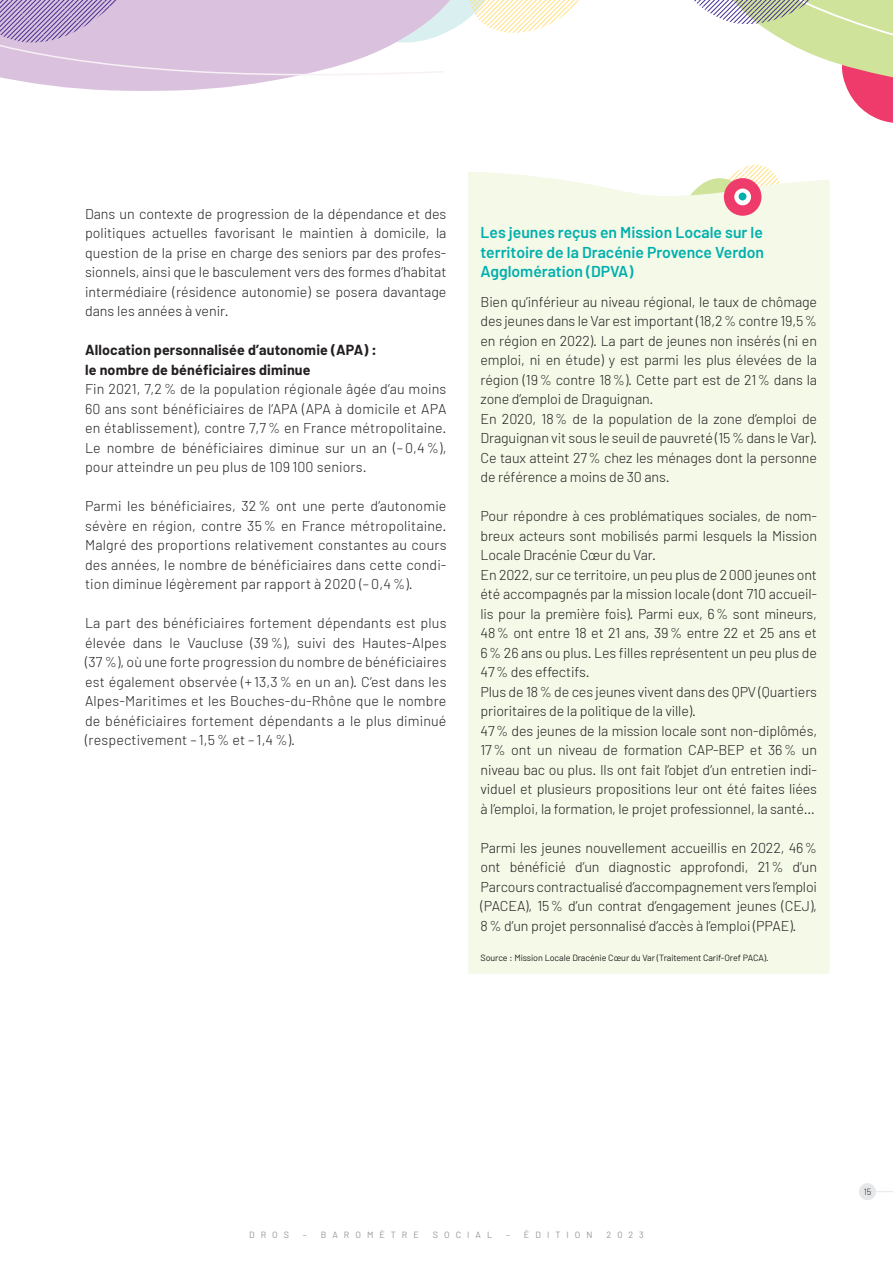
<style>
.page{position:relative;width:893px;height:1263px;background:#fff}
.page>*{position:absolute;margin:0;border:0;box-sizing:border-box;transform-origin:0 0}
.t1{font:600 15.75px/19.5px "Barlow";color:#00afad;text-align:justify}
.t2{font:300 14.25px/19.5px "Barlow";letter-spacing:-.01em;color:#231f20;text-align:justify}
.t3{font:700 14.25px/19.5px "Barlow";letter-spacing:.01em;color:#231f20}
.t4{font:9px "Barlow";letter-spacing:-.01em;color:#231f20}
.t5{font:9px "Barlow";letter-spacing:.67em;color:#939598}
.t6{font:300 9px "Barlow";color:#231f20}
</style>
<div class="page">
<div style="left:468px;top:172px;width:361px;height:802px;background:#f4f9e8"></div>
<svg style="left:675px;top:164px;width:122px;height:145px;background:#f4efe1"></svg>
<div style="left:739px;top:193px;width:7px;height:7px;background:#00afad;border-radius:50%"></div>
<svg style="left:876px;top:1191px;width:17px;height:1px"></svg>
<div style="left:859px;top:1183px;width:17px;height:17px;background:#e6e7e9;border-radius:50%"></div>
<svg style="left:763px;top:0;width:130px;height:123px"></svg>
<svg style="left:694px;top:0;width:161px;height:27px;fill:#d0e39a"></svg>
<svg style="left:505px;top:0;width:74px;height:33px"></svg>
<svg style="left:0;top:0;width:505px;height:91px"></svg>
<p class="t2" style="left:85px;top:204px;width:363px">Dans un contexte de progression de la dépendance et des politiques actuelles favorisant le maintien à domicile, la question de la prise en charge des seniors par des profes&shy;sionnels, ainsi que le basculement vers des formes d’habitat intermédiaire (résidence autonomie) se posera davantage dans les années à venir.</p>
<p class="t3" style="left:85px;top:340px;width:293px">Allocation personnalisée d’autonomie (APA) : le nombre de bénéficiaires diminue</p>
<p class="t2" style="left:85px;top:379px;width:363px">Fin 2021, 7,2 % de la population régionale âgée d’au moins 60 ans sont bénéficiaires de l’APA (APA à domicile et APA en établissement), contre 7,7 % en France métropolitaine.<br>Le nombre de bénéficiaires diminue sur un an (– 0,4 %), pour atteindre un peu plus de 109 100 seniors.</p>
<p class="t2" style="left:85px;top:496px;width:363px">Parmi les bénéficiaires, 32 % ont une perte d’autonomie sévère en région, contre 35 % en France métropolitaine.<br>Malgré des proportions relativement constantes au cours des années, le nombre de bénéficiaires dans cette condi&shy;tion diminue légèrement par rapport à 2020 (– 0,4 %).</p>
<p class="t2" style="left:85px;top:613px;width:363px">La part des bénéficiaires fortement dépendants est plus élevée dans le Vaucluse (39 %), suivi des Hautes-Alpes (37 %), où une forte progression du nombre de bénéficiaires est également observée (+ 13,3 % en un an). C’est dans les Alpes-Maritimes et les Bouches-du-Rhône que le nombre de bénéficiaires fortement dépendants a le plus diminué (respectivement – 1,5 % et – 1,4 %).</p>
<p class="t1" style="left:480px;top:223px;width:285px">Les jeunes reçus en Mission Locale sur le territoire de la Dracénie Provence Verdon Agglomération (DPVA)</p>
<p class="t2" style="left:480px;top:291px;width:338px;text-align:left">Bien qu’inférieur au niveau régional, le taux de chômage des jeunes dans le Var est important (18,2% contre 19,5% en région en 2022). La part de jeunes non insérés (ni en emploi, ni en étude) y est parmi les plus élevées de la région (19% contre 18%). Cette part est de 21% dans la zone d’emploi de Draguignan.<br>En 2020, 18% de la population de la zone d’emploi de Draguignan vit sous le seuil de pauvreté (15% dans le Var).<br>Ce taux atteint 27% chez les ménages dont la personne de référence a moins de 30 ans.</p>
<p class="t2" style="left:480px;top:506px;width:338px;text-align:left">Pour répondre à ces problématiques sociales, de nom&shy;breux acteurs sont mobilisés parmi lesquels la Mission Locale Dracénie Cœur du Var.<br>En 2022, sur ce territoire, un peu plus de 2000 jeunes ont été accompagnés par la mission locale (dont 710 accueil&shy;lis pour la première fois). Parmi eux, 6% sont mineurs, 48% ont entre 18 et 21 ans, 39% entre 22 et 25 ans et 6% 26 ans ou plus. Les filles représentent un peu plus de 47% des effectifs.<br>Plus de 18% de ces jeunes vivent dans des QPV (Quartiers prioritaires de la politique de la ville).<br>47% des jeunes de la mission locale sont non-diplômés, 17% ont un niveau de formation CAP-BEP et 36% un niveau bac ou plus. Ils ont fait l’objet d’un entretien indi&shy;viduel et plusieurs propositions leur ont été faites liées à l’emploi, la formation, le projet professionnel, la santé…</p>
<p class="t2" style="left:480px;top:837px;width:338px">Parmi les jeunes nouvellement accueillis en 2022, 46% ont bénéficié d’un diagnostic approfondi, 21% d’un Parcours contractualisé d’accompagnement vers l’emploi (PACEA), 15% d’un contrat d’engagement jeunes (CEJ), 8% d’un projet personnalisé d’accès à l’emploi (PPAE).</p>
<p class="t4" style="left:480px;top:952px;width:289px">Source : Mission Locale Dracénie Cœur du Var (Traitement Carif-Oref PACA).</p>
<p class="t5" style="left:249px;top:1229px;width:42px">DROS</p>
<p class="t5" style="left:303px;top:1229px;width:117px">– BAROMÈTRE</p>
<p class="t5" style="left:433px;top:1229px;width:61px">SOCIAL</p>
<p class="t5" style="left:506px;top:1229px;width:88px">– ÉDITION</p>
<p class="t5" style="left:606px;top:1229px;width:39px">2023</p>
<p class="t6" style="left:864px;top:1186px;width:9px">15</p>
</div>
